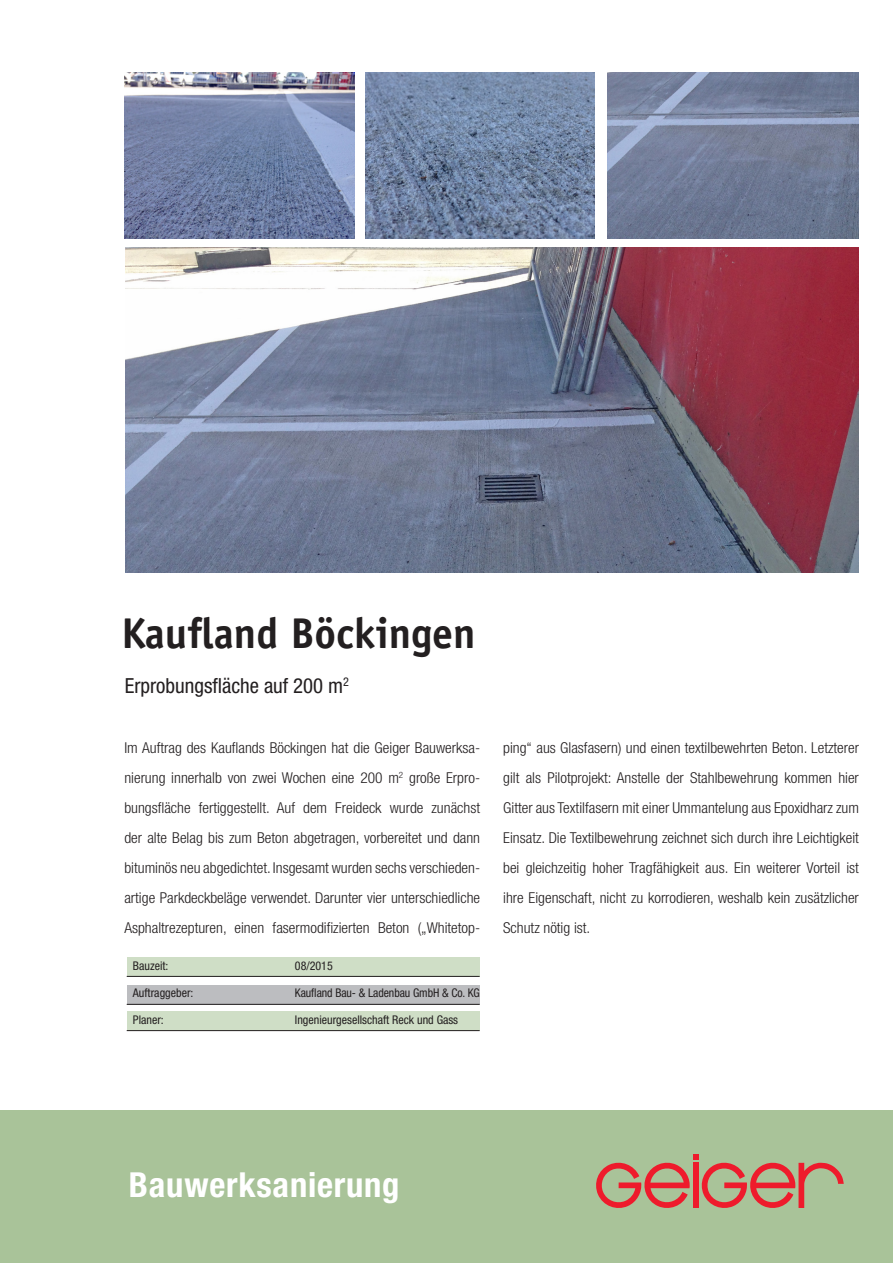
<style>
.page{position:relative;width:893px;height:1263px;background:#fff}
.page>*{position:absolute;margin:0;border:0;box-sizing:border-box;transform-origin:0 0}
.t1{font:700 43.2px "Officina Sans";color:#231f20}
.t2{font:700 condensed 34.5px "Helvetica Neue";letter-spacing:.025em;color:#fff}
.t3{font:condensed 20.85px "Helvetica Neue";color:#231f20}
.t4{font:300 condensed 15px/30px "Helvetica Neue";color:#231f20;text-align:justify}
.t5{font:condensed 12px "Helvetica Neue";color:#231f20}
</style>
<div class="page">
<img style="left:607px;top:72px;width:252px;height:166px">
<img style="left:125px;top:72px;width:229px;height:166px">
<img style="left:366px;top:72px;width:229px;height:166px">
<img style="left:125px;top:248px;width:734px;height:324px">
<div style="left:0;top:1111px;width:893px;height:152px;background:#a9c399"></div>
<div style="left:127px;top:1011px;width:353px;height:20px;background:#cfdec6"></div>
<hr style="left:127px;top:1030px;width:353px;height:1px;background:#231f20">
<div style="left:127px;top:985px;width:353px;height:19px;background:#bcbdc0"></div>
<hr style="left:127px;top:1004px;width:353px;height:1px;background:#231f20">
<div style="left:127px;top:957px;width:353px;height:20px;background:#cfdec6"></div>
<hr style="left:127px;top:976px;width:353px;height:1px;background:#231f20">
<p class="t1" style="left:122px;top:607px;width:356px">Kaufland Böckingen</p>
<p class="t3" style="left:125px;top:673px;width:226px">Erprobungsfläche auf 200 m<sup>2</sup></p>
<p class="t4" style="left:124px;top:732px;width:357px">Im Auftrag des Kauflands Böckingen hat die Geiger Bauwerksa&shy;nierung innerhalb von zwei Wochen eine 200 m<sup>2</sup> große Erpro&shy;bungsfläche fertiggestellt. Auf dem Freideck wurde zunächst der alte Belag bis zum Beton abgetragen, vorbereitet und dann bituminös neu abgedichtet. Insgesamt wurden sechs verschieden&shy;artige Parkdeckbeläge verwendet. Darunter vier unterschiedliche Asphaltrezepturen, einen fasermodifizierten Beton („Whitetop-</p>
<p class="t4" style="left:503px;top:732px;width:357px">ping“ aus Glasfasern) und einen textilbewehrten Beton. Letzterer gilt als Pilotprojekt: Anstelle der Stahlbewehrung kommen hier Gitter aus Textilfasern mit einer Ummantelung aus Epoxidharz zum Einsatz. Die Textilbewehrung zeichnet sich durch ihre Leichtigkeit bei gleichzeitig hoher Tragfähigkeit aus. Ein weiterer Vorteil ist ihre Eigenschaft, nicht zu korrodieren, weshalb kein zusätzlicher Schutz nötig ist.</p>
<p class="t5" style="left:133px;top:959px;width:37px">Bauzeit:</p>
<p class="t5" style="left:295px;top:959px;width:39px">08/2015</p>
<p class="t5" style="left:133px;top:986px;width:62px">Auftraggeber:</p>
<p class="t5" style="left:295px;top:986px;width:186px">Kaufland Bau- &amp; Ladenbau GmbH &amp; Co. KG</p>
<p class="t5" style="left:133px;top:1013px;width:32px">Planer:</p>
<p class="t5" style="left:295px;top:1013px;width:165px">Ingenieurgesellschaft Reck und Gass</p>
<p class="t2" style="left:129px;top:1164px;width:272px">Bauwerksanierung</p>
</div>
